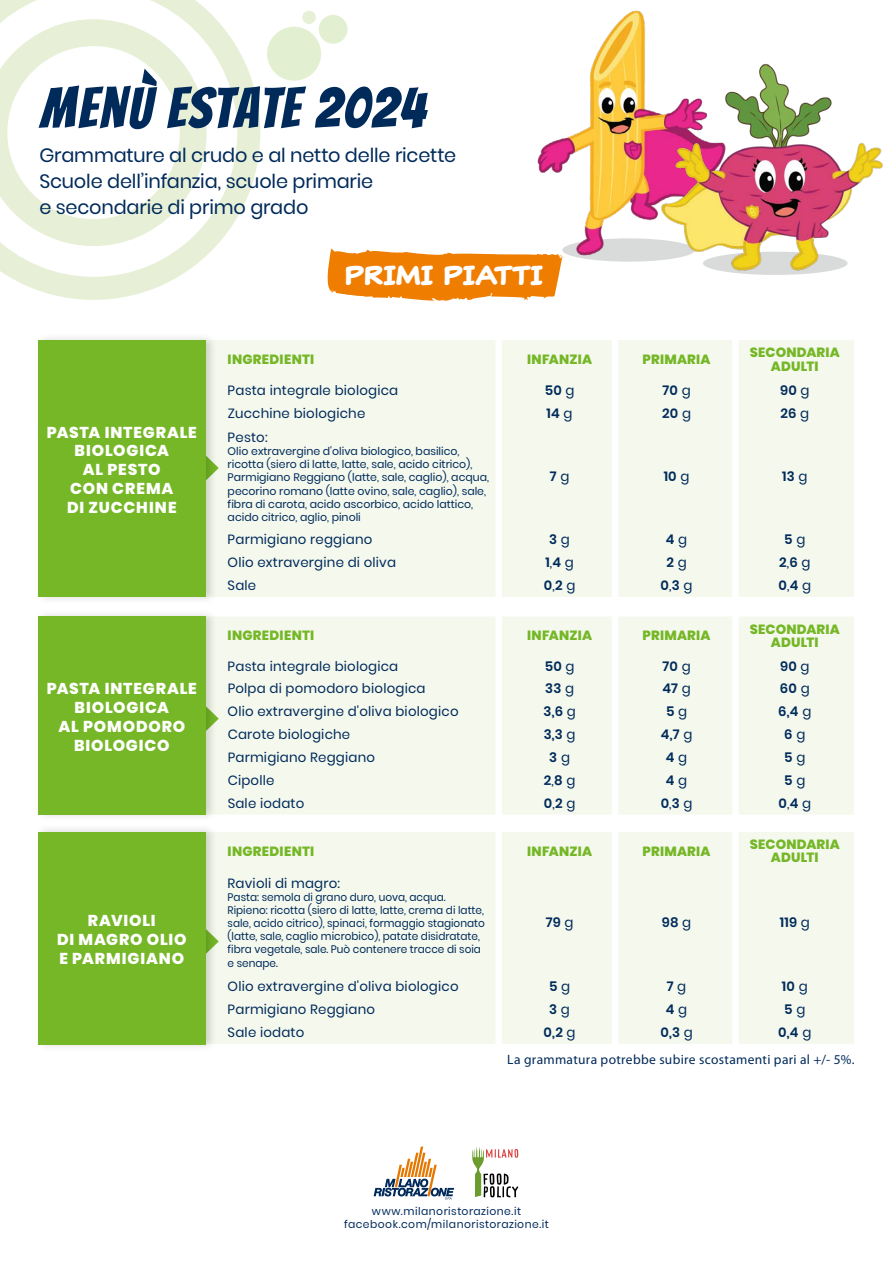
<style>
.page{position:relative;width:893px;height:1263px;background:#fff}
.page>*{position:absolute;margin:0;border:0;box-sizing:border-box;transform-origin:0 0}
.t1{font:56.7px "Bangers";letter-spacing:.025em;color:#002a5a}
.t2{font:700 27px "Classic Comic";color:#fff}
.t3{font:19.35px/26.2px "Poppins";letter-spacing:-.01em;color:#002a5a}
.t4{font:800 15.75px/18.9px "Poppins";letter-spacing:.055em;color:#fff;text-align:center}
.t5{font:13.5px "Myriad Pro";letter-spacing:.02em;color:#002a5a}
.t6{font:13.35px "Poppins";letter-spacing:.015em;color:#002a5a}
.t7{font:600 13.35px "Poppins";letter-spacing:.015em;color:#002a5a}
.t8{font:800 13.35px/13.4px "Poppins";letter-spacing:.015em;color:#75b726;text-align:center}
.t9{font:10.95px/13px "Poppins";color:#002a5a}
.t10{font:10.95px/13px "Poppins";color:#002a5a;scale:.96 1}
.t11{font:10.8px/12.9px "Poppins";letter-spacing:.045em;color:#002a5a;text-align:center}
.s1{font-weight:400}
</style>
<div class="page">
<svg style="left:0;top:0;width:260px;height:300px"></svg>
<svg style="left:267px;top:15px;width:81px;height:66px"></svg>
<div style="left:302px;top:10px;width:14px;height:14px;background:#e7f0d7;border-radius:50%"></div>
<svg style="left:374px;top:1146px;width:80px;height:54px"></svg>
<svg style="left:472px;top:1147px;width:46px;height:50px"></svg>
<svg style="left:327px;top:249px;width:231px;height:52px;background:#f19229"></svg>
<img style="left:495px;top:10px;width:150px;height:271px">
<img style="left:603px;top:62px;width:280px;height:219px">
<div style="left:218px;top:832px;width:636px;height:212px;background:#f4f8ed"></div>
<svg style="left:218px;top:925px;width:1px;height:32px"></svg>
<div style="left:34px;top:824px;width:184px;height:228px;background:#000;opacity:.16"></div>
<div style="left:38px;top:832px;width:167px;height:212px;background:#75b726"></div>
<div style="left:218px;top:340px;width:636px;height:257px;background:#f4f8ed"></div>
<svg style="left:218px;top:452px;width:1px;height:32px"></svg>
<div style="left:35px;top:332px;width:183px;height:273px;background:#000;opacity:.16"></div>
<div style="left:38px;top:340px;width:167px;height:257px;background:#75b726"></div>
<div style="left:218px;top:617px;width:636px;height:197px;background:#f4f8ed"></div>
<svg style="left:218px;top:703px;width:1px;height:32px"></svg>
<div style="left:35px;top:608px;width:183px;height:215px;background:#000;opacity:.16"></div>
<div style="left:38px;top:616px;width:167px;height:198px;background:#75b726"></div>
<div style="left:612px;top:340px;width:6px;height:767px;background:#fff"></div>
<div style="left:495px;top:340px;width:7px;height:767px;background:#fff"></div>
<div style="left:732px;top:340px;width:7px;height:767px;background:#fff"></div>
<h1 class="t1" style="left:40px;top:75px;width:387px">Menù ESTATE 2024</h1>
<h3 class="t3" style="left:39px;top:142px;width:418px">Grammature al crudo e al netto delle ricette<br>Scuole dell’infanzia, scuole primarie<br>e secondarie di primo grado</h3>
<p class="t4" style="left:47px;top:423px;width:152px">PASTA INTEGRALE<br>BIOLOGICA<br>AL PESTO<br>CON CREMA<br>DI ZUCCHINE</p>
<p class="t4" style="left:47px;top:679px;width:152px">PASTA INTEGRALE<br>BIOLOGICA<br>AL POMODORO<br>BIOLOGICO</p>
<p class="t4" style="left:57px;top:911px;width:131px">RAVIOLI<br>DI MAGRO OLIO<br>E PARMIGIANO</p>
<h2 class="t2" style="left:345px;top:258px;width:200px">PRIMI PIATTI</h2>
<p class="t8" style="left:228px;top:353px;width:88px">INGREDIENTI</p>
<p class="t8" style="left:527px;top:353px;width:67px">INFANZIA</p>
<p class="t8" style="left:643px;top:353px;width:69px">PRIMARIA</p>
<p class="t8" style="left:750px;top:346px;width:92px">SECONDARIA<br>ADULTI</p>
<p class="t6" style="left:228px;top:382px;width:172px">Pasta integrale biologica</p>
<p class="t7" style="left:545px;top:382px;width:31px">50 <span class="s1">g</span></p>
<p class="t7" style="left:662px;top:382px;width:30px">70 <span class="s1">g</span></p>
<p class="t7" style="left:780px;top:382px;width:31px">90 <span class="s1">g</span></p>
<p class="t6" style="left:228px;top:406px;width:139px">Zucchine biologiche</p>
<p class="t7" style="left:547px;top:406px;width:28px">14 <span class="s1">g</span></p>
<p class="t7" style="left:662px;top:406px;width:30px">20 <span class="s1">g</span></p>
<p class="t7" style="left:780px;top:406px;width:30px">26 <span class="s1">g</span></p>
<p class="t6" style="left:228px;top:430px;width:41px">Pesto:</p>
<p class="t9" style="left:228px;top:445px;width:263px">Olio extravergine d'oliva biologico, basilico, ricotta (siero di latte, latte, sale, acido citrico), Parmigiano Reggiano (latte, sale, caglio), acqua, pecorino romano (latte ovino, sale, caglio), sale, fibra di carota, acido ascorbico, acido lattico, acido citrico, aglio, pinoli</p>
<p class="t7" style="left:550px;top:469px;width:21px">7 <span class="s1">g</span></p>
<p class="t7" style="left:664px;top:469px;width:27px">10 <span class="s1">g</span></p>
<p class="t7" style="left:782px;top:469px;width:27px">13 <span class="s1">g</span></p>
<p class="t6" style="left:228px;top:532px;width:146px">Parmigiano reggiano</p>
<p class="t7" style="left:549px;top:532px;width:22px">3 <span class="s1">g</span></p>
<p class="t7" style="left:666px;top:532px;width:23px">4 <span class="s1">g</span></p>
<p class="t7" style="left:784px;top:532px;width:23px">5 <span class="s1">g</span></p>
<p class="t6" style="left:228px;top:555px;width:170px">Olio extravergine di oliva</p>
<p class="t7" style="left:545px;top:555px;width:30px">1<span class="s1">,</span>4 <span class="s1">g</span></p>
<p class="t7" style="left:666px;top:555px;width:22px">2 <span class="s1">g</span></p>
<p class="t7" style="left:779px;top:555px;width:33px">2<span class="s1">,</span>6 <span class="s1">g</span></p>
<p class="t6" style="left:228px;top:578px;width:30px">Sale</p>
<p class="t7" style="left:544px;top:578px;width:33px">0<span class="s1">,</span>2 <span class="s1">g</span></p>
<p class="t7" style="left:661px;top:578px;width:33px">0<span class="s1">,</span>3 <span class="s1">g</span></p>
<p class="t7" style="left:778px;top:578px;width:34px">0<span class="s1">,</span>4 <span class="s1">g</span></p>
<p class="t8" style="left:228px;top:629px;width:88px">INGREDIENTI</p>
<p class="t8" style="left:527px;top:629px;width:67px">INFANZIA</p>
<p class="t8" style="left:643px;top:629px;width:69px">PRIMARIA</p>
<p class="t8" style="left:750px;top:622px;width:92px">SECONDARIA<br>ADULTI</p>
<p class="t6" style="left:228px;top:658px;width:172px">Pasta integrale biologica</p>
<p class="t7" style="left:545px;top:658px;width:31px">50 <span class="s1">g</span></p>
<p class="t7" style="left:662px;top:658px;width:30px">70 <span class="s1">g</span></p>
<p class="t7" style="left:780px;top:658px;width:31px">90 <span class="s1">g</span></p>
<p class="t6" style="left:228px;top:681px;width:199px">Polpa di pomodoro biologica</p>
<p class="t7" style="left:545px;top:681px;width:30px">33 <span class="s1">g</span></p>
<p class="t7" style="left:662px;top:681px;width:30px">47 <span class="s1">g</span></p>
<p class="t7" style="left:780px;top:681px;width:31px">60 <span class="s1">g</span></p>
<p class="t6" style="left:228px;top:704px;width:232px">Olio extravergine d'oliva biologico</p>
<p class="t7" style="left:543px;top:704px;width:34px">3,6 <span class="s1">g</span></p>
<p class="t7" style="left:666px;top:704px;width:23px">5 <span class="s1">g</span></p>
<p class="t7" style="left:778px;top:704px;width:35px">6,4 <span class="s1">g</span></p>
<p class="t6" style="left:228px;top:727px;width:124px">Carote biologiche</p>
<p class="t7" style="left:544px;top:727px;width:33px">3,3 <span class="s1">g</span></p>
<p class="t7" style="left:661px;top:727px;width:33px">4,7 <span class="s1">g</span></p>
<p class="t7" style="left:784px;top:727px;width:23px">6 <span class="s1">g</span></p>
<p class="t6" style="left:228px;top:750px;width:149px">Parmigiano Reggiano</p>
<p class="t7" style="left:549px;top:750px;width:22px">3 <span class="s1">g</span></p>
<p class="t7" style="left:666px;top:750px;width:23px">4 <span class="s1">g</span></p>
<p class="t7" style="left:784px;top:750px;width:23px">5 <span class="s1">g</span></p>
<p class="t6" style="left:228px;top:772px;width:48px">Cipolle</p>
<p class="t7" style="left:544px;top:772px;width:33px">2<span class="s1">,</span>8 <span class="s1">g</span></p>
<p class="t7" style="left:666px;top:772px;width:23px">4 <span class="s1">g</span></p>
<p class="t7" style="left:784px;top:772px;width:23px">5 <span class="s1">g</span></p>
<p class="t6" style="left:228px;top:795px;width:78px">Sale iodato</p>
<p class="t7" style="left:544px;top:795px;width:33px">0<span class="s1">,</span>2 <span class="s1">g</span></p>
<p class="t7" style="left:661px;top:795px;width:33px">0<span class="s1">,</span>3 <span class="s1">g</span></p>
<p class="t7" style="left:778px;top:795px;width:34px">0<span class="s1">,</span>4 <span class="s1">g</span></p>
<p class="t8" style="left:228px;top:844px;width:88px">INGREDIENTI</p>
<p class="t8" style="left:527px;top:844px;width:67px">INFANZIA</p>
<p class="t8" style="left:643px;top:844px;width:69px">PRIMARIA</p>
<p class="t8" style="left:750px;top:837px;width:92px">SECONDARIA<br>ADULTI</p>
<p class="t6" style="left:228px;top:875px;width:114px">Ravioli di magro:</p>
<p class="t10" style="left:228px;top:891px;width:269px">Pasta: semola di grano duro, uova, acqua.<br>Ripieno: ricotta (siero di latte, latte, crema di latte, sale, acido citrico), spinaci, formaggio stagionato (latte, sale, caglio microbico), patate disidratate, fibra vegetale, sale. Può contenere tracce di soia e senape.</p>
<p class="t7" style="left:546px;top:915px;width:29px">79 <span class="s1">g</span></p>
<p class="t7" style="left:662px;top:915px;width:31px">98 <span class="s1">g</span></p>
<p class="t7" style="left:780px;top:915px;width:31px">119 <span class="s1">g</span></p>
<p class="t6" style="left:228px;top:979px;width:232px">Olio extravergine d'oliva biologico</p>
<p class="t7" style="left:549px;top:979px;width:23px">5 <span class="s1">g</span></p>
<p class="t7" style="left:667px;top:979px;width:21px">7 <span class="s1">g</span></p>
<p class="t7" style="left:782px;top:979px;width:27px">10 <span class="s1">g</span></p>
<p class="t6" style="left:228px;top:1002px;width:149px">Parmigiano Reggiano</p>
<p class="t7" style="left:549px;top:1002px;width:22px">3 <span class="s1">g</span></p>
<p class="t7" style="left:666px;top:1002px;width:23px">4 <span class="s1">g</span></p>
<p class="t7" style="left:784px;top:1002px;width:23px">5 <span class="s1">g</span></p>
<p class="t6" style="left:228px;top:1025px;width:78px">Sale iodato</p>
<p class="t7" style="left:544px;top:1025px;width:33px">0,2 <span class="s1">g</span></p>
<p class="t7" style="left:660px;top:1025px;width:34px">0,3 <span class="s1">g</span></p>
<p class="t7" style="left:778px;top:1025px;width:35px">0,4 <span class="s1">g</span></p>
<p class="t5" style="left:507px;top:1052px;width:349px">La grammatura potrebbe subire scostamenti pari al +/- 5%.</p>
<p class="t11" style="left:344px;top:1205px;width:206px">www.milanoristorazione.it facebook.com/milanoristorazione.it</p>
</div>
